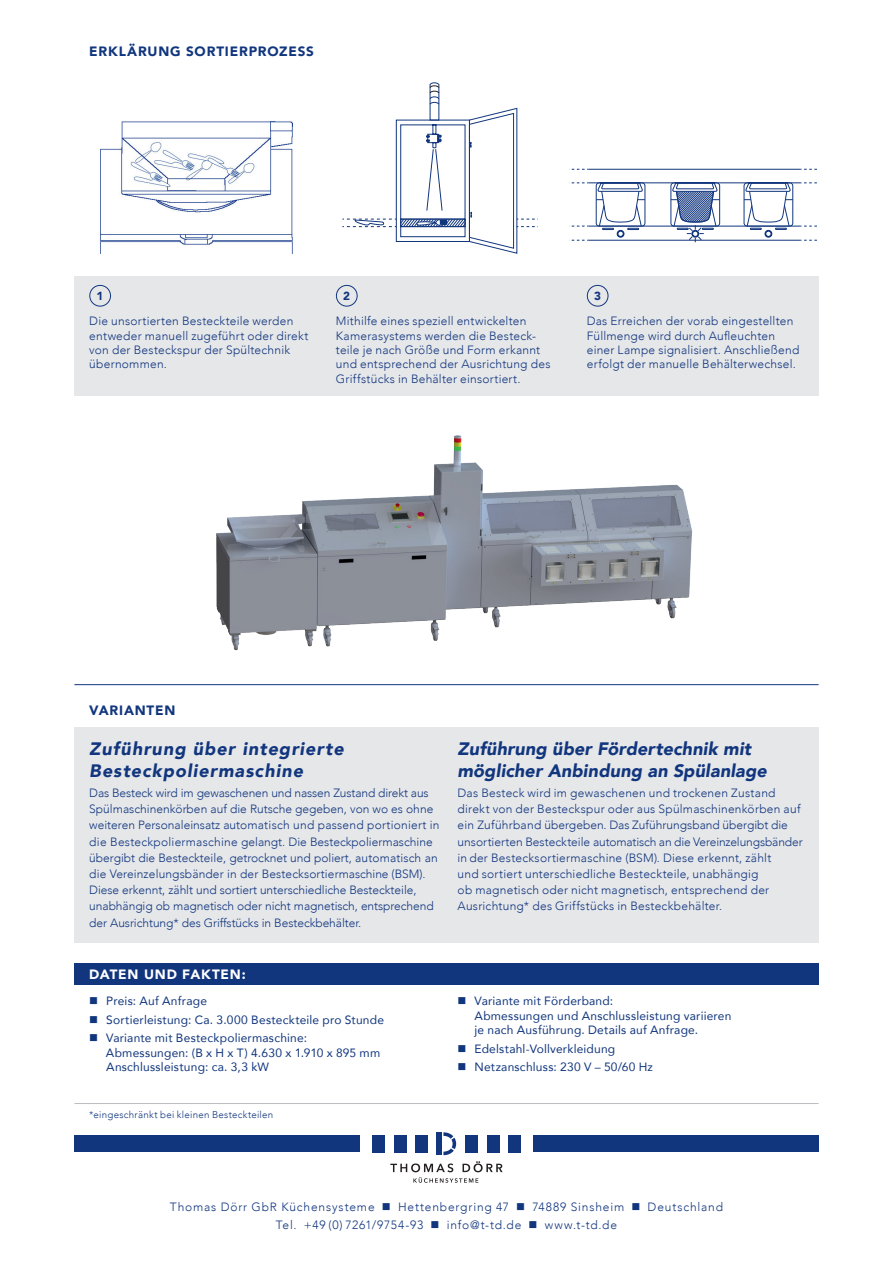
<style>
.page{position:relative;width:893px;height:1263px;background:#fff}
.page>*{position:absolute;margin:0;border:0;box-sizing:border-box;transform-origin:0 0}
.t1{font:italic 900 18px/21.6px "Avenir";letter-spacing:.015em;color:#11367e}
.t2{font:italic 900 18px/21.6px "Avenir";letter-spacing:.055em;color:#11367e}
.t3{font:900 13.5px "Avenir";letter-spacing:.06em;color:#11367e}
.t4{font:900 13.5px "Avenir";letter-spacing:.06em;color:#fff}
.t5{font:300 12px/16.2px "Avenir";letter-spacing:.015em;color:#11367e}
.t6{font:12px/18.6px "Avenir";letter-spacing:.015em;color:#11367e}
.t7{font:300 12px/18px "Avenir";letter-spacing:.07em;color:#11367e;text-align:center}
.t8{font:900 11.7px "Avenir";color:#11367e}
.t9{font:300 9.75px "Avenir";letter-spacing:.025em;color:#11367e}
</style>
<div class="page">
<div style="left:74px;top:727px;width:745px;height:215px;background:#e6e7e9"></div>
<div style="left:74px;top:276px;width:745px;height:120px;background:#e6e7e9"></div>
<div style="left:89px;top:285px;width:22px;height:22px;border:1px solid #11367e;border-radius:50%"></div>
<div style="left:336px;top:285px;width:22px;height:22px;border:1px solid #11367e;border-radius:50%"></div>
<div style="left:587px;top:285px;width:21px;height:22px;border:1px solid #11367e;border-radius:50%"></div>
<div style="left:74px;top:1135px;width:286px;height:17px;background:#11367e"></div>
<div style="left:533px;top:1135px;width:286px;height:17px;background:#11367e"></div>
<svg style="left:390px;top:1161px;width:113px;height:22px"></svg>
<div style="left:372px;top:1135px;width:13px;height:17px;background:#11367e"></div>
<div style="left:394px;top:1135px;width:12px;height:17px;background:#11367e"></div>
<div style="left:415px;top:1135px;width:13px;height:17px;background:#11367e"></div>
<div style="left:465px;top:1135px;width:13px;height:17px;background:#11367e"></div>
<div style="left:487px;top:1135px;width:12px;height:17px;background:#11367e"></div>
<div style="left:508px;top:1135px;width:13px;height:17px;background:#11367e"></div>
<div style="left:437px;top:1132px;width:5px;height:23px;background:#11367e"></div>
<svg style="left:443px;top:1132px;width:13px;height:23px"></svg>
<img style="left:216px;top:435px;width:477px;height:216px">
<img style="left:100px;top:121px;width:193px;height:132px">
<svg style="left:342px;top:83px;width:193px;height:171px"></svg>
<svg style="left:571px;top:169px;width:245px;height:73px"></svg>
<hr style="left:74px;top:684px;width:745px;height:1px;background:#11367e">
<hr style="left:74px;top:1103px;width:745px;height:1px;background:#bcbdc0">
<div style="left:74px;top:963px;width:745px;height:22px;background:#11367e"></div>
<p class="t3" style="left:89px;top:40px;width:226px">ERKLÄRUNG SORTIERPROZESS</p>
<p class="t8" style="left:97px;top:286px;width:8px">1</p>
<p class="t5" style="left:89px;top:314px;width:221px;line-height:14.4px">Die unsortierten Besteckteile werden entweder manuell zugeführt oder direkt von der Besteckspur der Spültechnik übernommen.</p>
<p class="t8" style="left:343px;top:286px;width:8px">2</p>
<p class="t5" style="left:336px;top:314px;width:216px;line-height:14.4px">Mithilfe eines speziell entwickelten Kamerasystems werden die Besteck&shy;teile je nach Größe und Form erkannt und entsprechend der Ausrichtung des Griffstücks in Behälter einsortiert.</p>
<p class="t8" style="left:594px;top:286px;width:8px">3</p>
<p class="t5" style="left:587px;top:314px;width:214px;line-height:14.4px">Das Erreichen der vorab eingestellten Füllmenge wird durch Aufleuchten einer Lampe signalisiert. Anschließend erfolgt der manuelle Behälterwechsel.</p>
<p class="t3" style="left:89px;top:699px;width:88px">VARIANTEN</p>
<h1 class="t2" style="left:89px;top:738px;width:256px">Zuführung über integrierte<br>Besteckpoliermaschine</h1>
<p class="t5" style="left:89px;top:785px;width:352px">Das Besteck wird im gewaschenen und nassen Zustand direkt aus Spülmaschinenkörben auf die Rutsche gegeben, von wo es ohne weiteren Personaleinsatz automatisch und passend portioniert in die Besteckpoliermaschine gelangt. Die Besteckpoliermaschine übergibt die Besteckteile, getrocknet und poliert, automatisch an die Vereinzelungsbänder in der Bestecksortiermaschine (BSM).<br>Diese erkennt, zählt und sortiert unterschiedliche Besteckteile, unabhängig ob magnetisch oder nicht magnetisch, entsprechend der Ausrichtung* des Griffstücks in Besteckbehälter.</p>
<p class="t4" style="left:89px;top:963px;width:158px">DATEN UND FAKTEN:</p>
<p class="t6" style="left:106px;top:991px;width:279px">Preis: Auf Anfrage<br>Sortierleistung: Ca. 3.000 Besteckteile pro Stunde<br>Variante mit Besteckpoliermaschine:</p>
<p class="t6" style="left:106px;top:1045px;width:276px;line-height:14.4px">Abmessungen: (B x H x T) 4.630 x 1.910 x 895 mm<br>Anschlussleistung: ca. 3,3 kW</p>
<p class="t9" style="left:89px;top:1108px;width:186px">*eingeschränkt bei kleinen Besteckteilen</p>
<h1 class="t1" style="left:458px;top:738px;width:311px">Zuführung über Fördertechnik mit möglicher Anbindung an Spülanlage</h1>
<p class="t5" style="left:458px;top:785px;width:347px">Das Besteck wird im gewaschenen und trockenen Zustand direkt von der Besteckspur oder aus Spülmaschinenkörben auf ein Zuführband übergeben. Das Zuführungsband übergibt die unsortierten Besteckteile automatisch an die Vereinzelungsbänder in der Bestecksortiermaschine (BSM). Diese erkennt, zählt<br>und sortiert unterschiedliche Besteckteile, unabhängig<br>ob magnetisch oder nicht magnetisch, entsprechend der Ausrichtung* des Griffstücks in Besteckbehälter.</p>
<p class="t6" style="left:475px;top:993px;width:258px;line-height:14.4px">Variante mit Förderband:<br>Abmessungen und Anschlussleistung variieren je nach Ausführung. Details auf Anfrage.</p>
<p class="t6" style="left:475px;top:1039px;width:180px">Edelstahl-Vollverkleidung<br>Netzanschluss: 230 V – 50/60 Hz</p>
<p class="t7" style="left:170px;top:1198px;width:555px">Thomas Dörr GbR Küchensysteme ■ Hettenbergring 47 ■ 74889 Sinsheim ■ Deutschland<br>Tel. +49 (0) 7261/9754-93 ■ info@t-td.de ■ www.t-td.de</p>
</div>
